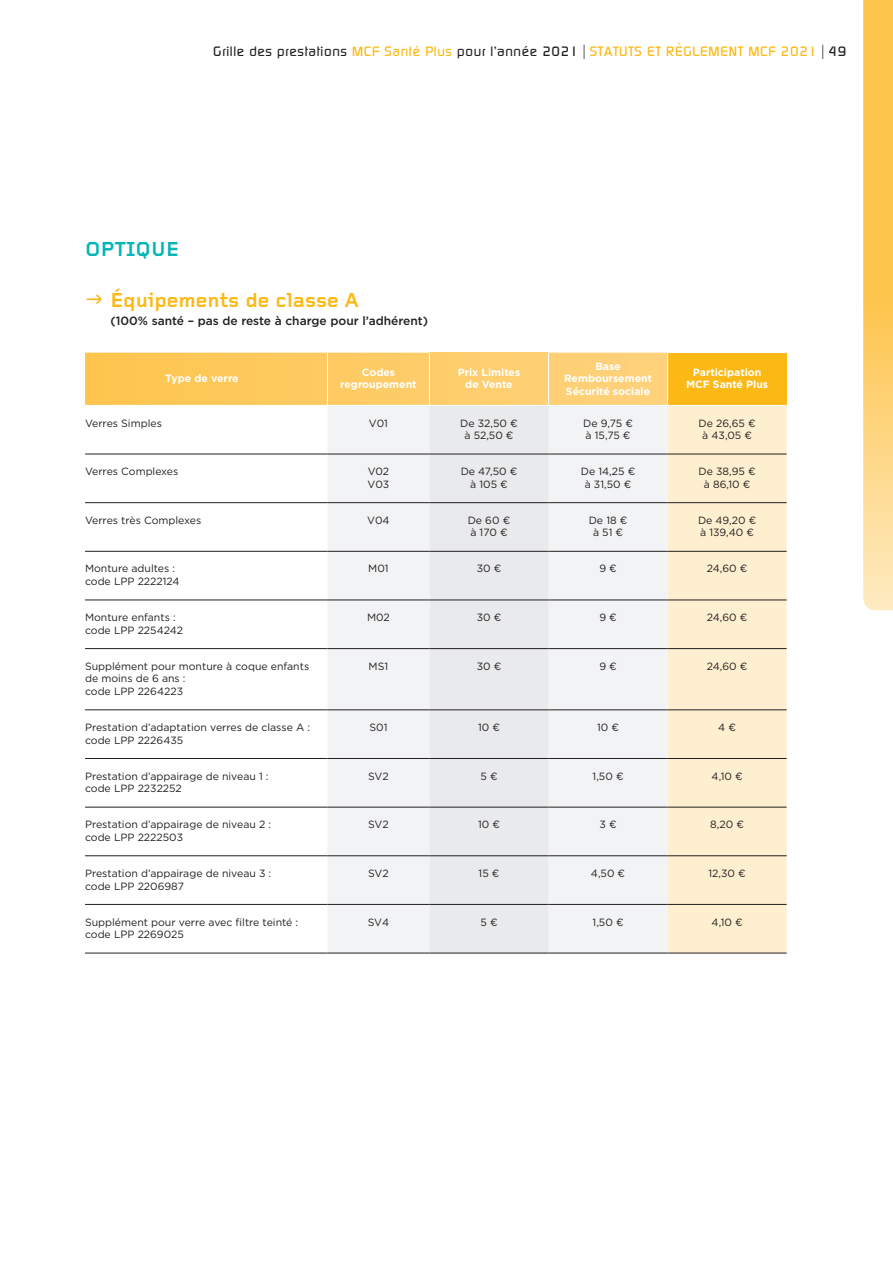
<style>
.page{position:relative;width:893px;height:1263px;background:#fff}
.page>*{position:absolute;margin:0;border:0;box-sizing:border-box;transform-origin:0 0}
.t1{font:700 21px "Foundry Gridnik";color:#fcb814}
.t2{font:700 21px "Foundry Gridnik";color:#00b5b6}
.t3{font:500 13.5px "Continuum";letter-spacing:.05em;color:#231f20}
.t4{font:500 12px "Gotham";color:#231f20}
.t5{font:10.5px/12.6px "Gotham";color:#231f20}
.t6{font:700 10.5px/12.6px "Gotham";color:#fff;text-align:center}
.s1{color:#fcb814}
.s2{font-size:20.25px}
</style>
<div class="page">
<svg style="left:863px;top:0;width:30px;height:610px;background:#fecf6d"></svg>
<svg style="left:85px;top:353px;width:582px;height:52px;background:#feca63"></svg>
<div style="left:429px;top:353px;width:120px;height:52px;background:#fece6f"></div>
<div style="left:668px;top:353px;width:119px;height:52px;background:#fcb814"></div>
<div style="left:327px;top:406px;width:341px;height:547px;background:#f2f3f4"></div>
<div style="left:429px;top:406px;width:120px;height:547px;background:#e9eaeb"></div>
<div style="left:668px;top:406px;width:119px;height:547px;background:#feefd0"></div>
<hr style="left:327px;top:353px;width:1px;height:52px;background:#fff">
<hr style="left:429px;top:353px;width:1px;height:52px;background:#fff">
<hr style="left:548px;top:353px;width:1px;height:52px;background:#fff">
<hr style="left:85px;top:454px;width:242px;height:1px;background:#231f20">
<hr style="left:327px;top:454px;width:102px;height:1px;background:#231f20">
<hr style="left:85px;top:502px;width:242px;height:1px;background:#231f20">
<hr style="left:85px;top:551px;width:242px;height:1px;background:#231f20">
<hr style="left:85px;top:600px;width:242px;height:1px;background:#231f20">
<hr style="left:85px;top:648px;width:242px;height:1px;background:#231f20">
<hr style="left:429px;top:454px;width:120px;height:1px;background:#231f20">
<hr style="left:549px;top:454px;width:119px;height:1px;background:#231f20">
<hr style="left:668px;top:454px;width:119px;height:1px;background:#231f20">
<hr style="left:327px;top:502px;width:102px;height:1px;background:#231f20">
<hr style="left:429px;top:502px;width:120px;height:1px;background:#231f20">
<hr style="left:549px;top:502px;width:119px;height:1px;background:#231f20">
<hr style="left:668px;top:502px;width:119px;height:1px;background:#231f20">
<hr style="left:327px;top:551px;width:102px;height:1px;background:#231f20">
<hr style="left:429px;top:551px;width:120px;height:1px;background:#231f20">
<hr style="left:549px;top:551px;width:119px;height:1px;background:#231f20">
<hr style="left:668px;top:551px;width:119px;height:1px;background:#231f20">
<hr style="left:327px;top:600px;width:102px;height:1px;background:#231f20">
<hr style="left:429px;top:600px;width:120px;height:1px;background:#231f20">
<hr style="left:549px;top:600px;width:119px;height:1px;background:#231f20">
<hr style="left:668px;top:600px;width:119px;height:1px;background:#231f20">
<hr style="left:327px;top:648px;width:102px;height:1px;background:#231f20">
<hr style="left:429px;top:648px;width:120px;height:1px;background:#231f20">
<hr style="left:549px;top:648px;width:119px;height:1px;background:#231f20">
<hr style="left:668px;top:648px;width:119px;height:1px;background:#231f20">
<hr style="left:85px;top:709px;width:242px;height:1px;background:#231f20">
<hr style="left:327px;top:709px;width:102px;height:1px;background:#231f20">
<hr style="left:429px;top:709px;width:120px;height:1px;background:#231f20">
<hr style="left:549px;top:709px;width:119px;height:1px;background:#231f20">
<hr style="left:668px;top:709px;width:119px;height:1px;background:#231f20">
<hr style="left:85px;top:758px;width:242px;height:1px;background:#231f20">
<hr style="left:327px;top:758px;width:102px;height:1px;background:#231f20">
<hr style="left:429px;top:758px;width:120px;height:1px;background:#231f20">
<hr style="left:549px;top:758px;width:119px;height:1px;background:#231f20">
<hr style="left:668px;top:758px;width:119px;height:1px;background:#231f20">
<hr style="left:85px;top:807px;width:242px;height:1px;background:#231f20">
<hr style="left:327px;top:807px;width:102px;height:1px;background:#231f20">
<hr style="left:429px;top:807px;width:120px;height:1px;background:#231f20">
<hr style="left:549px;top:807px;width:119px;height:1px;background:#231f20">
<hr style="left:668px;top:807px;width:119px;height:1px;background:#231f20">
<hr style="left:85px;top:855px;width:242px;height:1px;background:#231f20">
<hr style="left:327px;top:855px;width:102px;height:1px;background:#231f20">
<hr style="left:429px;top:855px;width:120px;height:1px;background:#231f20">
<hr style="left:549px;top:855px;width:119px;height:1px;background:#231f20">
<hr style="left:668px;top:855px;width:119px;height:1px;background:#231f20">
<hr style="left:85px;top:904px;width:242px;height:1px;background:#231f20">
<hr style="left:327px;top:904px;width:102px;height:1px;background:#231f20">
<hr style="left:429px;top:904px;width:120px;height:1px;background:#231f20">
<hr style="left:549px;top:904px;width:119px;height:1px;background:#231f20">
<hr style="left:668px;top:904px;width:119px;height:1px;background:#231f20">
<hr style="left:85px;top:953px;width:242px;height:1px;background:#231f20">
<hr style="left:327px;top:953px;width:102px;height:1px;background:#231f20">
<hr style="left:429px;top:953px;width:120px;height:1px;background:#231f20">
<hr style="left:549px;top:953px;width:119px;height:1px;background:#231f20">
<hr style="left:668px;top:953px;width:119px;height:1px;background:#231f20">
<p class="t3" style="left:213px;top:43px;width:634px">Grille des prestations <span class="s1">MCF Santé Plus</span> pour l’année 2021 <span class="s2">|</span> <span class="s1">STATUTS ET RÈGLEMENT MCF 2021</span> <span class="s2">|</span> 49</p>
<p class="t2" style="left:85px;top:237px;width:96px">OPTIQUE</p>
<p class="t1" style="left:110px;top:288px;width:250px">Équipements de classe A</p>
<p class="t4" style="left:111px;top:313px;width:319px">(100% santé – pas de reste à charge pour l’adhérent)</p>
<p class="t6" style="left:165px;top:372px;width:75px">Type de verre</p>
<p class="t6" style="left:340px;top:366px;width:78px">Codes regroupement</p>
<p class="t6" style="left:458px;top:366px;width:64px">Prix Limites de Vente</p>
<p class="t6" style="left:564px;top:359px;width:89px">Base<br>Remboursement<br>Sécurité sociale</p>
<p class="t6" style="left:686px;top:366px;width:84px">Participation<br>MCF Santé Plus</p>
<p class="t5" style="left:85px;top:416px;width:78px">Verres Simples</p>
<p class="t5" style="left:369px;top:416px;width:21px">V01</p>
<p class="t5" style="left:460px;top:416px;width:59px;text-align:center">De 32,50 € à 52,50 €</p>
<p class="t5" style="left:583px;top:416px;width:51px">De 9,75 € à 15,75 €</p>
<p class="t5" style="left:699px;top:416px;width:59px;text-align:center">De 26,65 € à 43,05 €</p>
<p class="t5" style="left:85px;top:465px;width:95px">Verres Complexes</p>
<p class="t5" style="left:368px;top:465px;width:23px">V02</p>
<p class="t5" style="left:368px;top:477px;width:23px">V03</p>
<p class="t5" style="left:461px;top:465px;width:58px;text-align:center">De 47,50 € à 105 €</p>
<p class="t5" style="left:581px;top:465px;width:56px;text-align:center">De 14,25 € à 31,50 €</p>
<p class="t5" style="left:699px;top:465px;width:59px;text-align:center">De 38,95 € à 86,10 €</p>
<p class="t5" style="left:85px;top:514px;width:118px">Verres très Complexes</p>
<p class="t5" style="left:367px;top:514px;width:24px">V04</p>
<p class="t5" style="left:468px;top:514px;width:44px">De 60 € à 170 €</p>
<p class="t5" style="left:589px;top:514px;width:40px;text-align:center">De 18 € à 51 €</p>
<p class="t5" style="left:698px;top:514px;width:60px">De 49,20 € à 139,40 €</p>
<p class="t5" style="left:85px;top:562px;width:96px">Monture adultes : code LPP 2222124</p>
<p class="t5" style="left:368px;top:562px;width:22px">M01</p>
<p class="t5" style="left:477px;top:562px;width:26px">30 €</p>
<p class="t5" style="left:599px;top:562px;width:19px">9 €</p>
<p class="t5" style="left:707px;top:562px;width:42px">24,60 €</p>
<p class="t5" style="left:85px;top:611px;width:100px">Monture enfants : code LPP 2254242</p>
<p class="t5" style="left:367px;top:611px;width:24px">M02</p>
<p class="t5" style="left:477px;top:611px;width:26px">30 €</p>
<p class="t5" style="left:599px;top:611px;width:19px">9 €</p>
<p class="t5" style="left:707px;top:611px;width:42px">24,60 €</p>
<p class="t5" style="left:85px;top:659px;width:226px">Supplément pour monture à coque enfants de moins de 6 ans :<br>code LPP 2264223</p>
<p class="t5" style="left:369px;top:659px;width:21px">MS1</p>
<p class="t5" style="left:477px;top:659px;width:26px">30 €</p>
<p class="t5" style="left:599px;top:659px;width:19px">9 €</p>
<p class="t5" style="left:707px;top:659px;width:42px">24,60 €</p>
<p class="t5" style="left:85px;top:721px;width:227px">Prestation d’adaptation verres de classe A : code LPP 2226435</p>
<p class="t5" style="left:369px;top:721px;width:19px">S01</p>
<p class="t5" style="left:478px;top:721px;width:23px">10 €</p>
<p class="t5" style="left:597px;top:721px;width:23px">10 €</p>
<p class="t5" style="left:718px;top:721px;width:19px">4 €</p>
<p class="t5" style="left:85px;top:769px;width:185px">Prestation d’appairage de niveau 1 : code LPP 2232252</p>
<p class="t5" style="left:368px;top:769px;width:22px">SV2</p>
<p class="t5" style="left:480px;top:769px;width:19px">5 €</p>
<p class="t5" style="left:593px;top:769px;width:32px">1,50 €</p>
<p class="t5" style="left:712px;top:769px;width:33px">4,10 €</p>
<p class="t5" style="left:85px;top:818px;width:188px">Prestation d’appairage de niveau 2 : code LPP 2222503</p>
<p class="t5" style="left:368px;top:818px;width:22px">SV2</p>
<p class="t5" style="left:478px;top:818px;width:23px">10 €</p>
<p class="t5" style="left:599px;top:818px;width:19px">3 €</p>
<p class="t5" style="left:710px;top:818px;width:35px">8,20 €</p>
<p class="t5" style="left:85px;top:867px;width:188px">Prestation d’appairage de niveau 3 : code LPP 2206987</p>
<p class="t5" style="left:368px;top:867px;width:22px">SV2</p>
<p class="t5" style="left:479px;top:867px;width:22px">15 €</p>
<p class="t5" style="left:591px;top:867px;width:36px">4,50 €</p>
<p class="t5" style="left:708px;top:867px;width:39px">12,30 €</p>
<p class="t5" style="left:85px;top:915px;width:215px">Supplément pour verre avec filtre teinté : code LPP 2269025</p>
<p class="t5" style="left:368px;top:915px;width:23px">SV4</p>
<p class="t5" style="left:480px;top:915px;width:19px">5 €</p>
<p class="t5" style="left:593px;top:915px;width:32px">1,50 €</p>
<p class="t5" style="left:712px;top:915px;width:33px">4,10 €</p>
</div>
